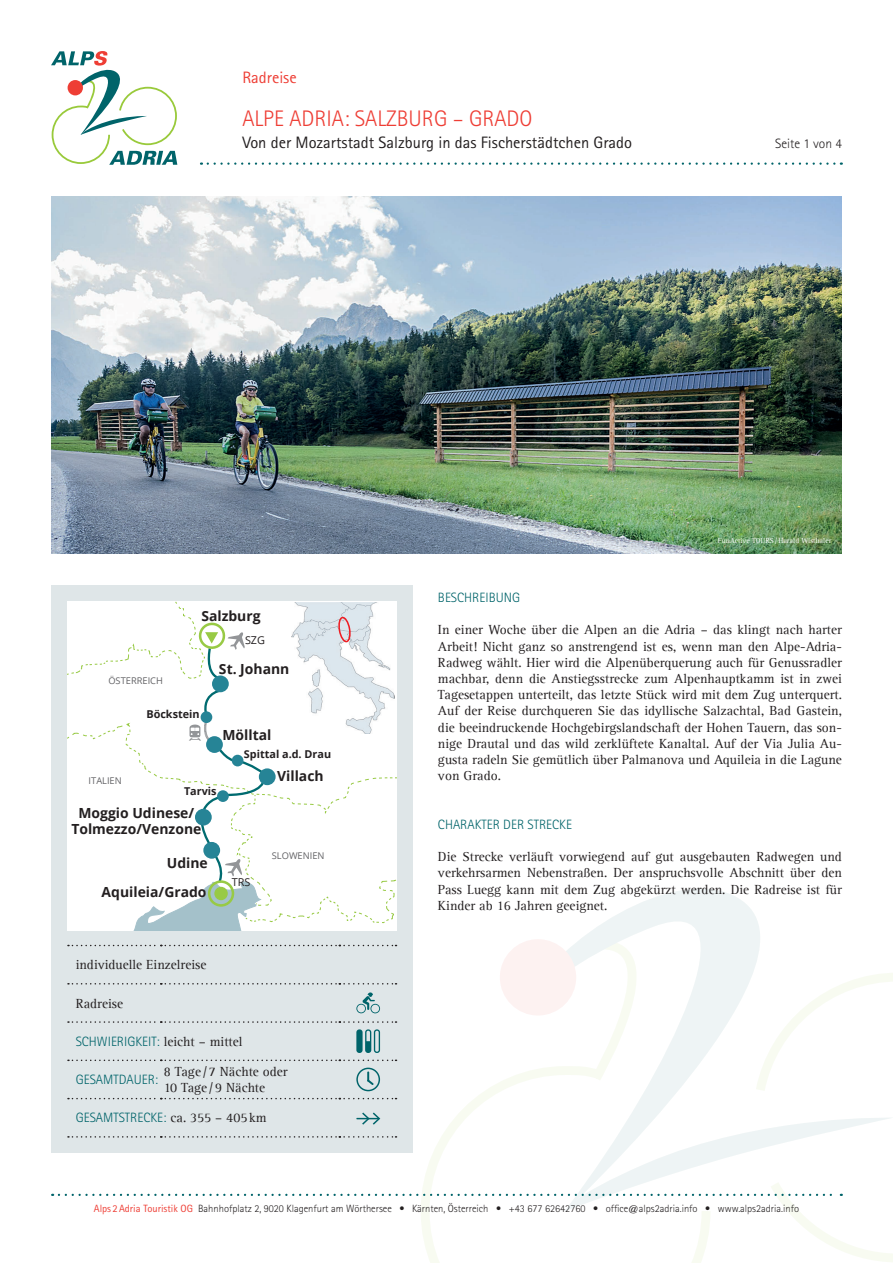
<style>
.page{position:relative;width:893px;height:1263px;background:#fff}
.page>*{position:absolute;margin:0;border:0;box-sizing:border-box;transform-origin:0 0}
.t1{font:300 22.5px "Rotis Sans Serif Std";color:#ee3e35}
.t2{font:16.5px "Rotis Sans Serif Std";color:#231f20}
.t3{font:16.5px "Rotis Sans Serif Std";color:#ee3e35}
.t4{font:700 13.95px/16.6px "Open Sans";color:#231f20;text-align:center}
.t5{font:13.5px/16.2px "Agfa Rotis Serif";color:#231f20;text-align:justify}
.t6{font:300 13.5px "Rotis Sans Serif Std";color:#00646a}
.t7{font:300 13.5px "Rotis Sans Serif Std";color:#231f20}
.t8{font:700 10.8px "Open Sans";color:#231f20}
.t9{font:10.8px "Open Sans";color:#231f20}
.t10{font:300 10.5px "Rotis Sans Serif Std";color:#231f20}
.t11{font:9.3px "Open Sans";color:#636366}
.t12{font:7.5px "Agfa Rotis Serif";color:#fff}
.s1{font-family:"Agfa Rotis Serif";font-weight:400;color:#231f20}
.s2{font-weight:400;color:#ee3e35}
</style>
<div class="page">
<svg style="left:421px;top:973px;width:472px;height:290px"></svg>
<svg style="left:519px;top:889px;width:328px;height:223px"></svg>
<div style="left:500px;top:939px;width:76px;height:76px;background:#fdf2f1;border-radius:50%"></div>
<svg style="left:208px;top:162px;width:634px;height:3px"></svg>
<svg style="left:51px;top:51px;width:126px;height:114px"></svg>
<div style="left:51px;top:586px;width:361px;height:567px;background:#dfe6e8"></div>
<svg style="left:67px;top:602px;width:329px;height:329px;background:#f5f8f8"></svg>
<div style="left:217px;top:790px;width:12px;height:12px;background:#268496;border-radius:50%"></div>
<img style="left:51px;top:197px;width:791px;height:356px">
<svg style="left:68px;top:945px;width:328px;height:1px"></svg>
<svg style="left:68px;top:983px;width:328px;height:1px"></svg>
<svg style="left:68px;top:1021px;width:328px;height:2px"></svg>
<svg style="left:68px;top:1059px;width:328px;height:2px"></svg>
<svg style="left:68px;top:1098px;width:328px;height:1px"></svg>
<svg style="left:356px;top:992px;width:24px;height:21px"></svg>
<div style="left:356px;top:1029px;width:7px;height:24px;background:#00646a;border-radius:3px"></div>
<svg style="left:365px;top:1029px;width:15px;height:24px"></svg>
<svg style="left:356px;top:1068px;width:24px;height:23px"></svg>
<svg style="left:59px;top:1112px;width:834px;height:99px"></svg>
<p class="t3" style="left:242px;top:68px;width:56px">Radreise</p>
<h1 class="t1" style="left:242px;top:106px;width:292px">ALPE ADRIA: SALZBURG – GRADO</h1>
<p class="t2" style="left:242px;top:133px;width:391px">Von der Mozartstadt Salzburg in das Fischerstädtchen Grado</p>
<p class="t7" style="left:775px;top:136px;width:68px">Seite 1 von 4</p>
<p class="t12" style="left:718px;top:536px;width:115px">FunActive TOURS/Harald Wisthaler</p>
<p class="t4" style="left:201px;top:607px;width:61px">Salzburg</p>
<p class="t11" style="left:108px;top:674px;width:56px">ÖSTERREICH</p>
<p class="t8" style="left:146px;top:706px;width:55px">Böckstein</p>
<p class="t9" style="left:245px;top:633px;width:22px">SZG</p>
<p class="t4" style="left:219px;top:661px;width:72px">St. Johann</p>
<p class="t4" style="left:222px;top:726px;width:50px">Mölltal</p>
<p class="t8" style="left:244px;top:746px;width:89px">Spittal a.d. Drau</p>
<p class="t11" style="left:89px;top:774px;width:35px">ITALIEN</p>
<p class="t4" style="left:277px;top:767px;width:48px">Villach</p>
<p class="t8" style="left:184px;top:783px;width:34px">Tarvis</p>
<p class="t4" style="left:71px;top:804px;width:132px">Moggio Udinese/<br>Tolmezzo/Venzone</p>
<p class="t4" style="left:102px;top:847px;width:108px;line-height:29.5px;text-align:right">Udine<br>Aquileia/Grado</p>
<p class="t9" style="left:232px;top:874px;width:20px">TRS</p>
<p class="t11" style="left:272px;top:849px;width:54px">SLOWENIEN</p>
<p class="t5" style="left:76px;top:957px;width:132px">individuelle Einzelreise</p>
<p class="t5" style="left:76px;top:995px;width:49px">Radreise</p>
<p class="t6" style="left:76px;top:1033px;width:168px">SCHWIERIGKEIT: <span class="s1">leicht – mittel</span></p>
<p class="t6" style="left:76px;top:1072px;width:84px">GESAMTDAUER:</p>
<p class="t5" style="left:164px;top:1064px;width:125px">8 Tage /7 Nächte oder<br>10 Tage /9 Nächte</p>
<p class="t6" style="left:76px;top:1110px;width:192px">GESAMTSTRECKE: <span class="s1">ca. 355 – 405km</span></p>
<p class="t6" style="left:438px;top:590px;width:84px">BESCHREIBUNG</p>
<p class="t5" style="left:438px;top:622px;width:405px">In einer Woche über die Alpen an die Adria – das klingt nach harter Arbeit! Nicht ganz so anstrengend ist es, wenn man den Alpe-Adria-Radweg wählt. Hier wird die Alpenüberquerung auch für Genussradler machbar, denn die Anstiegsstrecke zum Alpenhauptkamm ist in zwei Tagesetappen unterteilt, das letzte Stück wird mit dem Zug unterquert.<br>Auf der Reise durchqueren Sie das idyllische Salzachtal, Bad Gastein, die beeindruckende Hochgebirgslandschaft der Hohen Tauern, das son&shy;nige Drautal und das wild zerklüftete Kanaltal. Auf der Via Julia Au&shy;gusta radeln Sie gemütlich über Palmanova und Aquileia in die Lagune von Grado.</p>
<p class="t6" style="left:438px;top:816px;width:136px">CHARAKTER DER STRECKE</p>
<p class="t5" style="left:438px;top:849px;width:405px">Die Strecke verläuft vorwiegend auf gut ausgebauten Radwegen und verkehrsarmen Nebenstraßen. Der anspruchsvolle Abschnitt über den Pass Luegg kann mit dem Zug abgekürzt werden. Die Radreise ist für Kinder ab 16 Jahren geeignet.</p>
<p class="t10" style="left:94px;top:1202px;width:707px"><span class="s2">Alps 2Adria Touristik OG</span> Bahnhofplatz 2, 9020 Klagenfurt am Wörthersee • Kärnten, Österreich • +43 677 62642760 • office@alps2adria.info • www.alps2adria.info</p>
</div>
